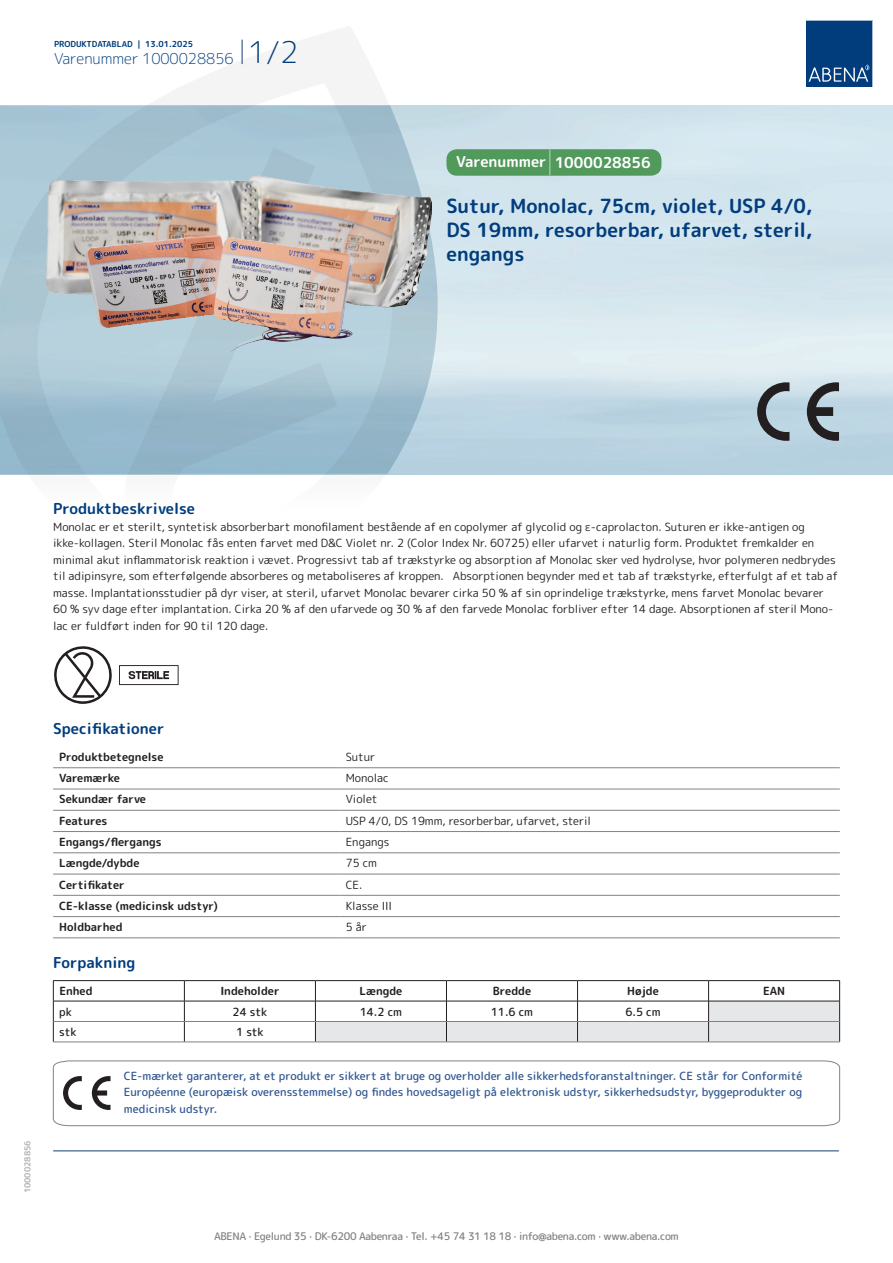
<style>
.page{position:relative;width:893px;height:1263px;background:#fff}
.page>*{position:absolute;margin:0;border:0;box-sizing:border-box;transform-origin:0 0}
.t1{font:700 19.5px/24px "Rounded Mplus 1 c";color:#013d7d;text-align:justify}
.t2{font:700 15px "Rounded Mplus 1 c";color:#013d7d}
.t3{font:300 15px "Rounded Mplus 1 c";color:#013d7d}
.t4{font:700 15px "Rounded Mplus 1 c";color:#fff}
.t5{font:11.25px/16.5px "Rounded Mplus 1 c";color:#231f20}
.t6{font:500 11.25px/16.5px "Rounded Mplus 1 c";color:#305691;text-align:justify}
.t7{font:700 11.25px "Rounded Mplus 1 c";color:#231f20}
.t8{font:500 11.25px "Rounded Mplus 1 c";color:#231f20}
.t9{font:500 10.5px "Rounded Mplus 1 c";letter-spacing:-.03em;color:#808285}
.t10{font:700 8.25px "Rounded Mplus 1 c";color:#013d7d}
.t11{font:700 8.25px "Rounded Mplus 1 c";color:#b2b3b7}
.s1{font-size:30px}
.s2{font-size:25.5px}
</style>
<div class="page">
<svg style="left:0;top:26px;width:439px;height:449px"></svg>
<svg style="left:0;top:106px;width:438px;height:368px;background:#a4c2d1"></svg>
<svg style="left:242px;top:40px;width:1px;height:24px"></svg>
<svg style="left:806px;top:20px;width:67px;height:67px;background:#144b86"></svg>
<img style="left:47px;top:176px;width:384px;height:177px">
<svg style="left:54px;top:646px;width:58px;height:58px"></svg>
<svg style="left:119px;top:665px;width:60px;height:20px"></svg>
<hr style="left:53px;top:767px;width:287px;height:1px;background:#808285">
<hr style="left:340px;top:767px;width:500px;height:1px;background:#808285">
<hr style="left:53px;top:789px;width:287px;height:1px;background:#808285">
<hr style="left:340px;top:789px;width:500px;height:1px;background:#808285">
<hr style="left:53px;top:810px;width:287px;height:1px;background:#808285">
<hr style="left:340px;top:810px;width:500px;height:1px;background:#808285">
<hr style="left:53px;top:831px;width:287px;height:1px;background:#808285">
<hr style="left:340px;top:831px;width:500px;height:1px;background:#808285">
<hr style="left:53px;top:852px;width:287px;height:1px;background:#808285">
<hr style="left:340px;top:852px;width:500px;height:1px;background:#808285">
<hr style="left:53px;top:874px;width:287px;height:1px;background:#808285">
<hr style="left:340px;top:874px;width:500px;height:1px;background:#808285">
<hr style="left:53px;top:895px;width:287px;height:1px;background:#808285">
<hr style="left:340px;top:895px;width:500px;height:1px;background:#808285">
<hr style="left:53px;top:916px;width:287px;height:1px;background:#808285">
<hr style="left:340px;top:916px;width:500px;height:1px;background:#808285">
<hr style="left:53px;top:937px;width:287px;height:1px;background:#808285">
<hr style="left:340px;top:937px;width:500px;height:1px;background:#808285">
<hr style="left:53px;top:980px;width:131px;height:1px;background:#231f20">
<hr style="left:184px;top:980px;width:131px;height:1px;background:#231f20">
<hr style="left:315px;top:980px;width:131px;height:1px;background:#231f20">
<hr style="left:446px;top:980px;width:131px;height:1px;background:#231f20">
<hr style="left:577px;top:980px;width:132px;height:1px;background:#231f20">
<hr style="left:709px;top:980px;width:131px;height:1px;background:#231f20">
<hr style="left:53px;top:1001px;width:131px;height:1px;background:#231f20">
<hr style="left:184px;top:1001px;width:131px;height:1px;background:#231f20">
<svg style="left:53px;top:981px;width:1px;height:61px"></svg>
<svg style="left:184px;top:981px;width:1px;height:61px"></svg>
<svg style="left:315px;top:981px;width:525px;height:61px"></svg>
<hr style="left:54px;top:1021px;width:130px;height:1px;background:#808285">
<hr style="left:184px;top:1021px;width:131px;height:1px;background:#808285">
<hr style="left:315px;top:1021px;width:131px;height:1px;background:#808285">
<hr style="left:446px;top:1021px;width:131px;height:1px;background:#808285">
<hr style="left:577px;top:1021px;width:132px;height:1px;background:#808285">
<hr style="left:709px;top:1021px;width:130px;height:1px;background:#808285">
<hr style="left:53px;top:1042px;width:131px;height:1px;background:#808285">
<hr style="left:184px;top:1042px;width:131px;height:1px;background:#808285">
<hr style="left:315px;top:1042px;width:131px;height:1px;background:#808285">
<hr style="left:446px;top:1042px;width:131px;height:1px;background:#808285">
<hr style="left:577px;top:1042px;width:132px;height:1px;background:#808285">
<hr style="left:709px;top:1042px;width:131px;height:1px;background:#808285">
<svg style="left:53px;top:1060px;width:787px;height:66px"></svg>
<hr style="left:54px;top:1150px;width:785px;height:1px;background:#153f74">
<svg style="left:807px;top:382px;width:32px;height:59px;background:#778188"></svg>
<svg style="left:757px;top:382px;width:32px;height:59px;background:#839098"></svg>
<div style="left:446px;top:149px;width:215px;height:27px;background:#52995c;border-radius:10px"></div>
<p class="t10" style="left:54px;top:38px;width:141px">PRODUKTDATABLAD | 13.01.2025</p>
<h2 class="t3" style="left:54px;top:48px;width:246px">Varenummer 1000028856 <span class="s1">1/2</span></h2>
<h2 class="t4" style="left:456px;top:152px;width:196px">Varenummer <span class="s2">|</span> 1000028856</h2>
<h1 class="t1" style="left:446px;top:194px;width:367px">Sutur, Monolac, 75cm, violet, USP 4/0, DS 19mm, resorberbar, ufarvet, steril, engangs</h1>
<h2 class="t2" style="left:53px;top:498px;width:143px">Produktbeskrivelse</h2>
<p class="t5" style="left:53px;top:518px;width:787px">Monolac er et sterilt, syntetisk absorberbart monofilament bestående af en copolymer af glycolid og ε-caprolacton. Suturen er ikke-antigen og ikke-kollagen. Steril Monolac fås enten farvet med D&amp;C Violet nr. 2 (Color Index Nr. 60725) eller ufarvet i naturlig form. Produktet fremkalder en minimal akut inflammatorisk reaktion i vævet. Progressivt tab af trækstyrke og absorption af Monolac sker ved hydrolyse, hvor polymeren nedbrydes til adipinsyre, som efterfølgende absorberes og metaboliseres af kroppen. Absorptionen begynder med et tab af trækstyrke, efterfulgt af et tab af masse. Implantationsstudier på dyr viser, at steril, ufarvet Monolac bevarer cirka 50 % af sin oprindelige trækstyrke, mens farvet Monolac bevarer 60 % syv dage efter implantation. Cirka 20 % af den ufarvede og 30 % af den farvede Monolac forbliver efter 14 dage. Absorptionen af steril Mono&shy;lac er fuldført inden for 90 til 120 dage.</p>
<p class="t11" style="left:22px;top:1193px;width:54px;rotate:-90deg">1000028856</p>
<h2 class="t2" style="left:53px;top:718px;width:113px">Specifikationer</h2>
<p class="t7" style="left:59px;top:749px;width:106px">Produktbetegnelse</p>
<p class="t5" style="left:346px;top:748px;width:31px">Sutur</p>
<p class="t7" style="left:59px;top:770px;width:62px">Varemærke</p>
<p class="t5" style="left:346px;top:770px;width:45px">Monolac</p>
<p class="t7" style="left:59px;top:791px;width:88px">Sekundær farve</p>
<p class="t5" style="left:346px;top:791px;width:33px">Violet</p>
<p class="t7" style="left:59px;top:813px;width:50px">Features</p>
<p class="t5" style="left:346px;top:812px;width:247px">USP 4/0, DS 19mm, resorberbar, ufarvet, steril</p>
<p class="t7" style="left:59px;top:834px;width:104px">Engangs/flergangs</p>
<p class="t5" style="left:346px;top:834px;width:45px">Engangs</p>
<p class="t7" style="left:59px;top:855px;width:82px">Længde/dybde</p>
<p class="t5" style="left:346px;top:855px;width:33px">75 cm</p>
<p class="t7" style="left:59px;top:876px;width:67px">Certifikater</p>
<p class="t5" style="left:346px;top:876px;width:18px">CE.</p>
<p class="t7" style="left:59px;top:898px;width:160px">CE-klasse (medicinsk udstyr)</p>
<p class="t5" style="left:346px;top:897px;width:48px">Klasse III</p>
<p class="t7" style="left:59px;top:919px;width:65px">Holdbarhed</p>
<p class="t5" style="left:346px;top:919px;width:23px">5 år</p>
<h2 class="t2" style="left:53px;top:952px;width:84px">Forpakning</h2>
<p class="t7" style="left:59px;top:983px;width:35px">Enhed</p>
<p class="t7" style="left:220px;top:983px;width:61px">Indeholder</p>
<p class="t7" style="left:359px;top:983px;width:44px">Længde</p>
<p class="t7" style="left:493px;top:983px;width:40px">Bredde</p>
<p class="t7" style="left:627px;top:983px;width:33px">Højde</p>
<p class="t7" style="left:763px;top:983px;width:24px">EAN</p>
<p class="t8" style="left:59px;top:1003px;width:14px">pk</p>
<p class="t8" style="left:233px;top:1003px;width:36px">24 stk</p>
<p class="t8" style="left:360px;top:1003px;width:44px">14.2 cm</p>
<p class="t8" style="left:491px;top:1003px;width:44px">11.6 cm</p>
<p class="t8" style="left:625px;top:1003px;width:37px">6.5 cm</p>
<p class="t8" style="left:59px;top:1024px;width:19px">stk</p>
<p class="t8" style="left:236px;top:1024px;width:29px">1 stk</p>
<p class="t6" style="left:124px;top:1067px;width:680px">CE-mærket garanterer, at et produkt er sikkert at bruge og overholder alle sikkerhedsforanstaltninger. CE står for Conformité Européenne (europæisk overensstemmelse) og findes hovedsageligt på elektronisk udstyr, sikkerhedsudstyr, byggeprodukter og medicinsk udstyr.</p>
<p class="t9" style="left:214px;top:1229px;width:466px">ABENA · Egelund 35 · DK-6200 Aabenraa · Tel. +45 74 31 18 18 · info@abena.com · www.abena.com</p>
</div>
